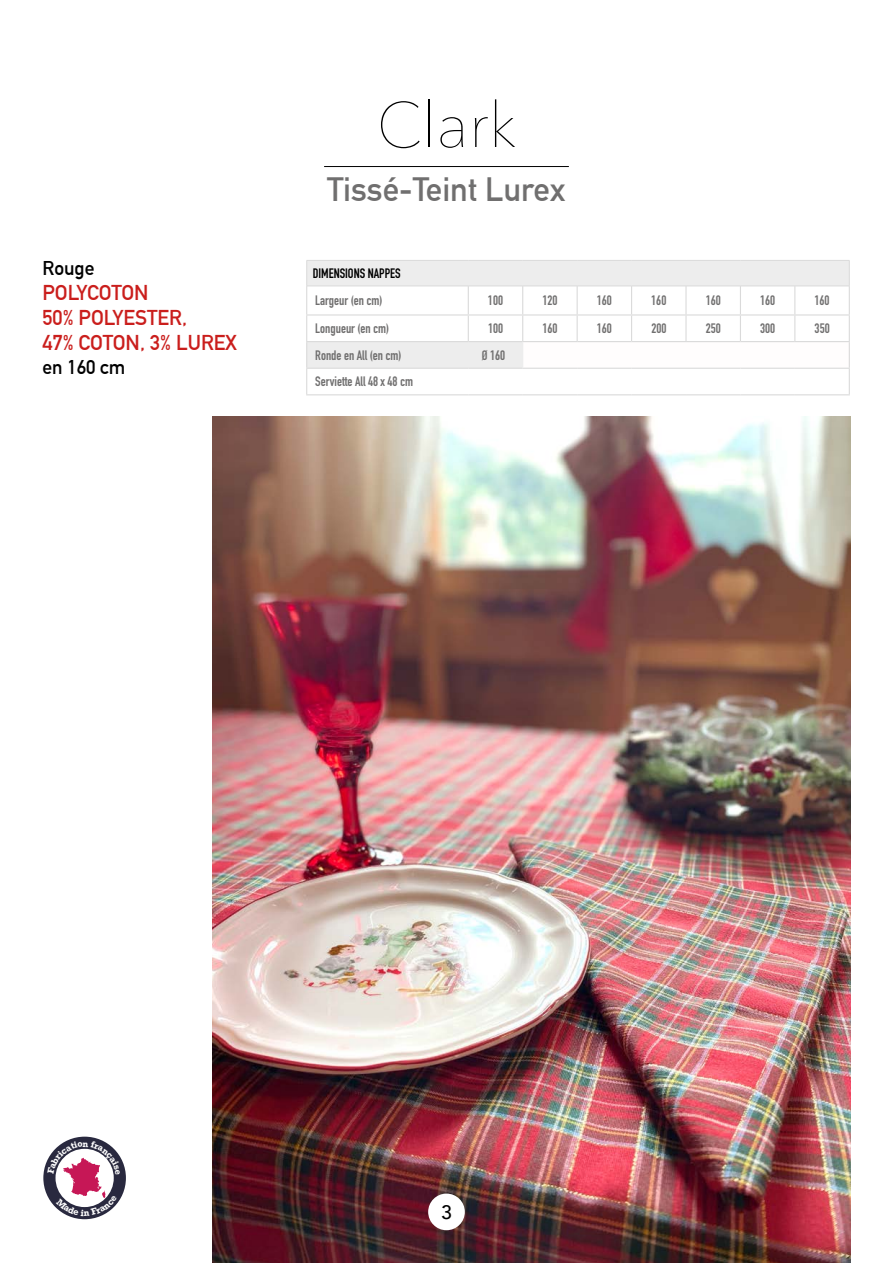
<style>
.page{position:relative;width:893px;height:1263px;background:#fff}
.page>*{position:absolute;margin:0;border:0;box-sizing:border-box;transform-origin:0 0}
.t1{font:200 63px "Avenir Next";color:#000}
.t2{font:700 33px "DIN Alternate";color:#706f6f}
.t3{font:700 21px/25.2px "DIN Alternate";color:#ca1e1c}
.t4{font:700 19.5px "DIN Alternate";color:#000}
.t5{font:500 19.5px "Avenir";color:#000}
.t6{font:700 13.5px "DIN Condensed";color:#706f6f}
.t7{font:700 13.5px "DIN Condensed";color:#000}
</style>
<div class="page">
<img style="left:213px;top:416px;width:637px;height:847px">
<svg style="left:307px;top:261px;width:542px;height:107px"></svg>
<div style="left:523px;top:342px;width:326px;height:26px;background:#fffdfd"></div>
<hr style="left:307px;top:260px;width:161px;height:1px;background:#dadada">
<hr style="left:468px;top:260px;width:55px;height:1px;background:#dadada">
<hr style="left:523px;top:260px;width:54px;height:1px;background:#dadada">
<hr style="left:577px;top:260px;width:55px;height:1px;background:#dadada">
<hr style="left:632px;top:260px;width:54px;height:1px;background:#dadada">
<hr style="left:686px;top:260px;width:54px;height:1px;background:#dadada">
<hr style="left:740px;top:260px;width:55px;height:1px;background:#dadada">
<hr style="left:795px;top:260px;width:54px;height:1px;background:#dadada">
<hr style="left:307px;top:286px;width:161px;height:1px;background:#dadada">
<hr style="left:468px;top:286px;width:55px;height:1px;background:#dadada">
<hr style="left:523px;top:286px;width:54px;height:1px;background:#dadada">
<hr style="left:577px;top:286px;width:55px;height:1px;background:#dadada">
<hr style="left:632px;top:286px;width:54px;height:1px;background:#dadada">
<hr style="left:686px;top:286px;width:54px;height:1px;background:#dadada">
<hr style="left:740px;top:286px;width:55px;height:1px;background:#dadada">
<hr style="left:795px;top:286px;width:54px;height:1px;background:#dadada">
<hr style="left:685px;top:286px;width:2px;height:28px;background:#dadada">
<hr style="left:306px;top:314px;width:162px;height:2px;background:#dadada">
<hr style="left:468px;top:314px;width:55px;height:2px;background:#dadada">
<hr style="left:523px;top:314px;width:54px;height:2px;background:#dadada">
<hr style="left:577px;top:314px;width:55px;height:2px;background:#dadada">
<svg style="left:577px;top:287px;width:1px;height:54px"></svg>
<hr style="left:632px;top:314px;width:54px;height:2px;background:#dadada">
<svg style="left:631px;top:287px;width:1px;height:54px"></svg>
<hr style="left:686px;top:314px;width:54px;height:2px;background:#dadada">
<hr style="left:685px;top:316px;width:2px;height:25px;background:#dadada">
<hr style="left:740px;top:314px;width:55px;height:2px;background:#dadada">
<svg style="left:740px;top:287px;width:1px;height:54px"></svg>
<hr style="left:795px;top:314px;width:55px;height:2px;background:#dadada">
<svg style="left:794px;top:287px;width:1px;height:54px"></svg>
<hr style="left:306px;top:341px;width:162px;height:1px;background:#dadada">
<hr style="left:468px;top:341px;width:55px;height:1px;background:#dadada">
<svg style="left:468px;top:287px;width:1px;height:81px"></svg>
<hr style="left:306px;top:368px;width:162px;height:1px;background:#dadada">
<svg style="left:306px;top:261px;width:1px;height:133px"></svg>
<hr style="left:468px;top:368px;width:55px;height:1px;background:#dadada">
<hr style="left:306px;top:394px;width:162px;height:1px;background:#dadada">
<hr style="left:468px;top:394px;width:55px;height:1px;background:#dadada">
<hr style="left:523px;top:394px;width:54px;height:1px;background:#dadada">
<hr style="left:577px;top:394px;width:55px;height:1px;background:#dadada">
<hr style="left:632px;top:394px;width:54px;height:1px;background:#dadada">
<hr style="left:686px;top:394px;width:54px;height:1px;background:#dadada">
<hr style="left:740px;top:394px;width:55px;height:1px;background:#dadada">
<hr style="left:795px;top:394px;width:55px;height:1px;background:#dadada">
<hr style="left:523px;top:341px;width:54px;height:1px;background:#dadada">
<hr style="left:577px;top:341px;width:55px;height:1px;background:#dadada">
<hr style="left:632px;top:341px;width:54px;height:1px;background:#dadada">
<hr style="left:686px;top:341px;width:54px;height:1px;background:#dadada">
<hr style="left:740px;top:341px;width:55px;height:1px;background:#dadada">
<hr style="left:795px;top:341px;width:55px;height:1px;background:#dadada">
<svg style="left:849px;top:261px;width:1px;height:133px"></svg>
<hr style="left:523px;top:368px;width:54px;height:1px;background:#dadada">
<hr style="left:577px;top:368px;width:55px;height:1px;background:#dadada">
<hr style="left:632px;top:368px;width:54px;height:1px;background:#dadada">
<hr style="left:686px;top:368px;width:54px;height:1px;background:#dadada">
<hr style="left:740px;top:368px;width:55px;height:1px;background:#dadada">
<hr style="left:795px;top:368px;width:55px;height:1px;background:#dadada">
<svg style="left:522px;top:287px;width:1px;height:81px"></svg>
<hr style="left:324px;top:166px;width:245px;height:1px;background:#000">
<div style="left:428px;top:1193px;width:37px;height:37px;background:#fff;border-radius:50%"></div>
<svg style="left:43px;top:1137px;width:83px;height:82px"></svg>
<h3 class="t4" style="left:43px;top:253px;width:53px">Rouge</h3>
<h3 class="t3" style="left:43px;top:279px;width:196px">POLYCOTON<br>50% POLYESTER,<br>47% COTON, 3% LUREX</h3>
<h3 class="t4" style="left:43px;top:352px;width:84px">en 160 cm</h3>
<h1 class="t1" style="left:376px;top:72px;width:142px">Clark</h1>
<h2 class="t2" style="left:327px;top:164px;width:240px">Tissé-Teint Lurex</h2>
<p class="t7" style="left:313px;top:264px;width:89px">DIMENSIONS NAPPES</p>
<p class="t6" style="left:315px;top:291px;width:69px">Largeur (en cm)</p>
<p class="t6" style="left:488px;top:291px;width:17px">100</p>
<p class="t6" style="left:542px;top:291px;width:17px">120</p>
<p class="t6" style="left:597px;top:291px;width:17px">160</p>
<p class="t6" style="left:651px;top:291px;width:17px">160</p>
<p class="t6" style="left:706px;top:291px;width:17px">160</p>
<p class="t6" style="left:760px;top:291px;width:17px">160</p>
<p class="t6" style="left:815px;top:291px;width:17px">160</p>
<p class="t6" style="left:315px;top:319px;width:75px">Longueur (en cm)</p>
<p class="t6" style="left:488px;top:319px;width:17px">100</p>
<p class="t6" style="left:542px;top:319px;width:17px">160</p>
<p class="t6" style="left:597px;top:319px;width:17px">160</p>
<p class="t6" style="left:651px;top:319px;width:17px">200</p>
<p class="t6" style="left:706px;top:319px;width:17px">250</p>
<p class="t6" style="left:760px;top:319px;width:17px">300</p>
<p class="t6" style="left:815px;top:319px;width:17px">350</p>
<p class="t6" style="left:315px;top:346px;width:88px">Ronde en All (en cm)</p>
<p class="t6" style="left:482px;top:346px;width:25px">Ø 160</p>
<p class="t6" style="left:315px;top:373px;width:99px">Serviette All 48 x 48 cm</p>
<h3 class="t5" style="left:441px;top:1196px;width:12px">3</h3>
</div>
